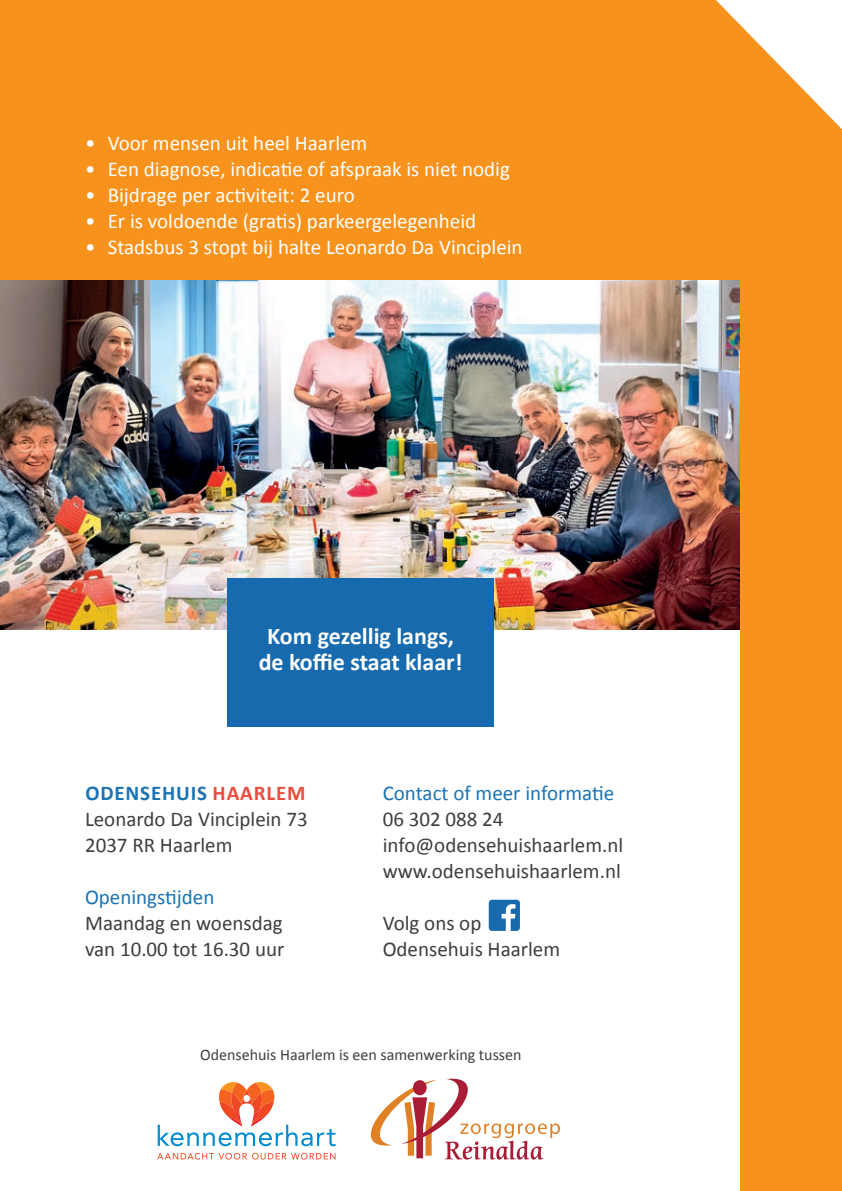
<style>
.page{position:relative;width:842px;height:1191px;background:#f7931d}
.page>*{position:absolute;margin:0;border:0;box-sizing:border-box;transform-origin:0 0}
.t1{font:700 24px/26px "Calibri";color:#fff;text-align:center}
.t2{font:21px "Calibri";color:#fff}
.t3{font:21px/26px "Calibri";color:#3e3e3f}
.t4{font:21px "Calibri";color:#1b73b3}
.t5{font:16px "Calibri";color:#3e3e3f}
.s1{font-weight:700;color:#1b73b3}
.s2{font-weight:700;color:#e84d3f}
</style>
<div class="page">
<div style="left:0;top:628px;width:740px;height:563px;background:#fff"></div>
<svg style="left:157px;top:1152px;width:178px;height:7px"></svg>
<svg style="left:158px;top:1082px;width:178px;height:64px"></svg>
<svg style="left:371px;top:1078px;width:189px;height:81px"></svg>
<img style="left:0;top:280px;width:740px;height:349px">
<div style="left:227px;top:578px;width:267px;height:148px;background:#166aad"></div>
<svg style="left:489px;top:899px;width:31px;height:32px"></svg>
<p class="t2" style="left:85px;top:130px;width:284px">• Voor mensen uit heel Haarlem</p>
<p class="t2" style="left:85px;top:156px;width:426px">• Een diagnose, indicatie of afspraak is niet nodig</p>
<p class="t2" style="left:85px;top:182px;width:271px">• Bijdrage per activiteit: 2 euro</p>
<p class="t2" style="left:85px;top:208px;width:393px">• Er is voldoende (gratis) parkeergelegenheid</p>
<p class="t2" style="left:85px;top:234px;width:439px">• Stadsbus 3 stopt bij halte Leonardo Da Vinciplein</p>
<p class="t1" style="left:259px;top:622px;width:205px">Kom gezellig langs, de koffie staat klaar!</p>
<p class="t3" style="left:85px;top:779px;width:224px;text-align:justify"><span class="s1">ODENSEHUIS</span> <span class="s2">HAARLEM </span>Leonardo Da Vinciplein 73<br>2037 RR Haarlem</p>
<p class="t4" style="left:85px;top:884px;width:131px">Openingstijden</p>
<p class="t3" style="left:85px;top:909px;width:201px">Maandag en woensdag van 10.00 tot 16.30 uur</p>
<p class="t4" style="left:383px;top:780px;width:233px">Contact of meer informatie</p>
<p class="t3" style="left:383px;top:805px;width:242px">06 302 088 24 info@odensehuishaarlem.nl www.odensehuishaarlem.nl</p>
<p class="t3" style="left:383px;top:909px;width:179px">Volg ons op<br>Odensehuis Haarlem</p>
<p class="t5" style="left:200px;top:1045px;width:323px">Odensehuis Haarlem is een samenwerking tussen</p>
</div>
